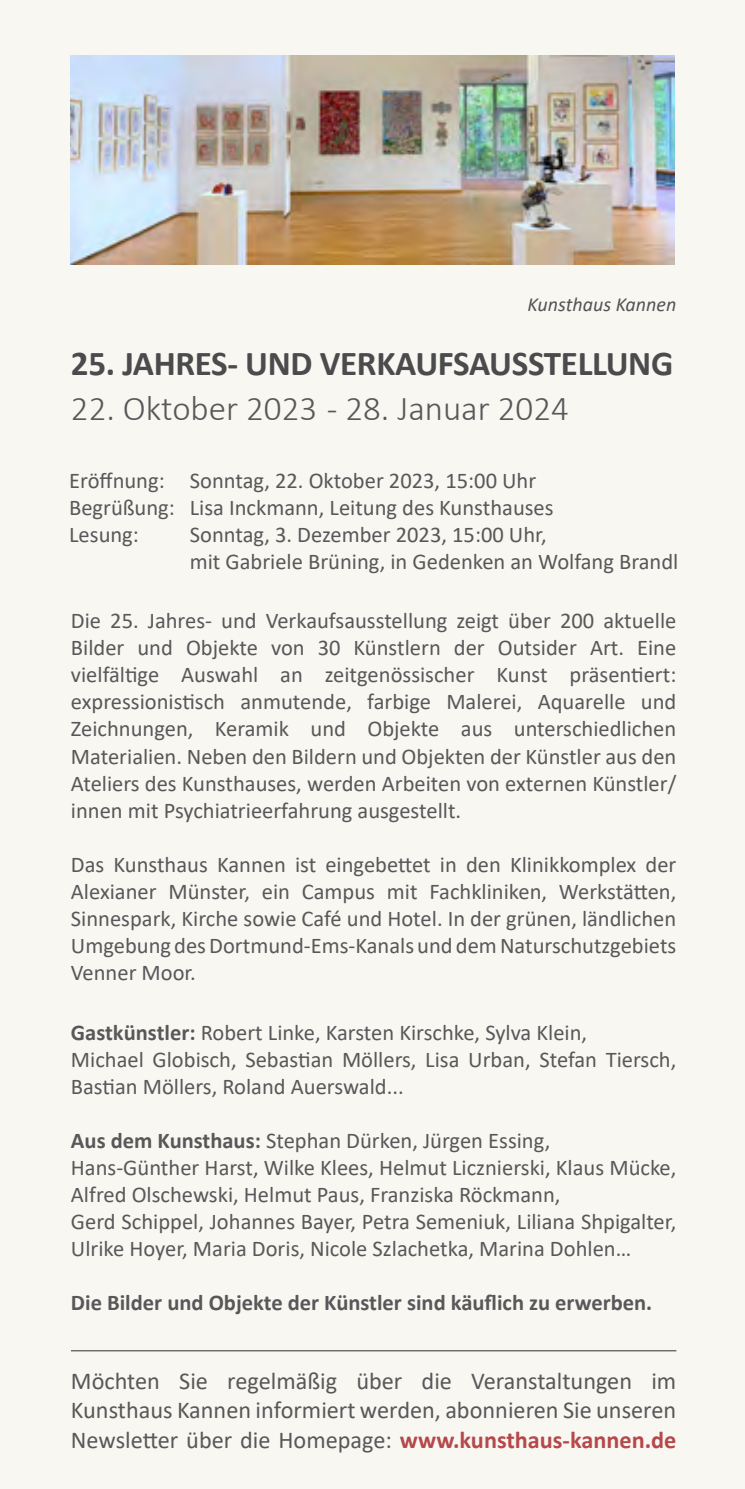
<style>
.page{position:relative;width:745px;height:1489px;background:#fff}
.page>*{position:absolute;margin:0;border:0;box-sizing:border-box;transform-origin:0 0}
.t1{font:700 35px "Calibri";letter-spacing:-.01em;color:#4b4b4d}
.t2{font:300 35px "Calibri";color:#58585a}
.t3{font:24.25px/29.5px "Calibri";color:#58585a;text-align:justify}
.t4{font:22.5px/27px "Calibri";color:#58585a}
.t5{font:700 22.5px "Calibri";color:#58585a}
.t6{font:italic 20px "Calibri";color:#535355}
.s1{font-weight:700}
.s2{font-weight:700;color:#b5484b}
</style>
<div class="page">
<div style="left:0;top:0;width:744px;height:1488px;background:#f9f7f1"></div>
<img style="left:71px;top:56px;width:603px;height:209px">
<hr style="left:71px;top:1349px;width:605px;height:2px;background:#58585a">
<p class="t6" style="left:527px;top:290px;width:150px">Kunsthaus Kannen</p>
<h1 class="t1" style="left:71px;top:339px;width:603px">25. JAHRES- UND VERKAUFSAUSSTELLUNG</h1>
<h1 class="t2" style="left:71px;top:386px;width:499px">22. Oktober 2023 - 28. Januar 2024</h1>
<p class="t4" style="left:69px;top:467px;width:107px">Eröffnung:<br>Begrüßung:<br>Lesung:</p>
<p class="t4" style="left:190px;top:467px;width:490px">Sonntag, 22. Oktober 2023, 15:00 Uhr<br>Lisa Inckmann, Leitung des Kunsthauses<br>Sonntag, 3. Dezember 2023, 15:00 Uhr,<br>mit Gabriele Brüning, in Gedenken an Wolfang Brandl</p>
<p class="t4" style="left:71px;top:607px;width:606px;text-align:justify">Die 25. Jahres- und Verkaufsausstellung zeigt über 200 aktuelle Bilder und Objekte von 30 Künstlern der Outsider Art. Eine vielfältige Auswahl an zeitgenössischer Kunst präsentiert: expressionistisch anmutende, farbige Malerei, Aquarelle und Zeichnungen, Keramik und Objekte aus unterschiedlichen Materialien. Neben den Bildern und Objekten der Künstler aus den Ateliers des Kunsthauses, werden Arbeiten von externen Künstler/ innen mit Psychiatrieerfahrung ausgestellt.</p>
<p class="t4" style="left:71px;top:850px;width:606px;text-align:justify">Das Kunsthaus Kannen ist eingebettet in den Klinikkomplex der Alexianer Münster, ein Campus mit Fachkliniken, Werkstätten, Sinnespark, Kirche sowie Café und Hotel. In der grünen, ländlichen Umgebung des Dortmund-Ems-Kanals und dem Naturschutzgebiets Venner Moor.</p>
<p class="t4" style="left:71px;top:1018px;width:606px"><span class="s1">Gastkünstler:</span> Robert Linke, Karsten Kirschke, Sylva Klein,<br>Michael Globisch, Sebastian Möllers, Lisa Urban, Stefan Tiersch,<br>Bastian Möllers, Roland Auerswald...</p>
<p class="t4" style="left:71px;top:1126px;width:606px"><span class="s1">Aus dem Kunsthaus:</span> Stephan Dürken, Jürgen Essing, Hans-Günther Harst, Wilke Klees, Helmut Licznierski, Klaus Mücke, Alfred Olschewski, Helmut Paus, Franziska Röckmann,<br>Gerd Schippel, Johannes Bayer, Petra Semeniuk, Liliana Shpigalter, Ulrike Hoyer, Maria Doris, Nicole Szlachetka, Marina Dohlen…</p>
<p class="t5" style="left:71px;top:1286px;width:582px">Die Bilder und Objekte der Künstler sind käuflich zu erwerben.</p>
<p class="t3" style="left:71px;top:1364px;width:606px">Möchten Sie regelmäßig über die Veranstaltungen im Kunsthaus Kannen informiert werden, abonnieren Sie unseren Newsletter über die Homepage: <span class="s2">www.kunsthaus-kannen.de</span></p>
</div>
